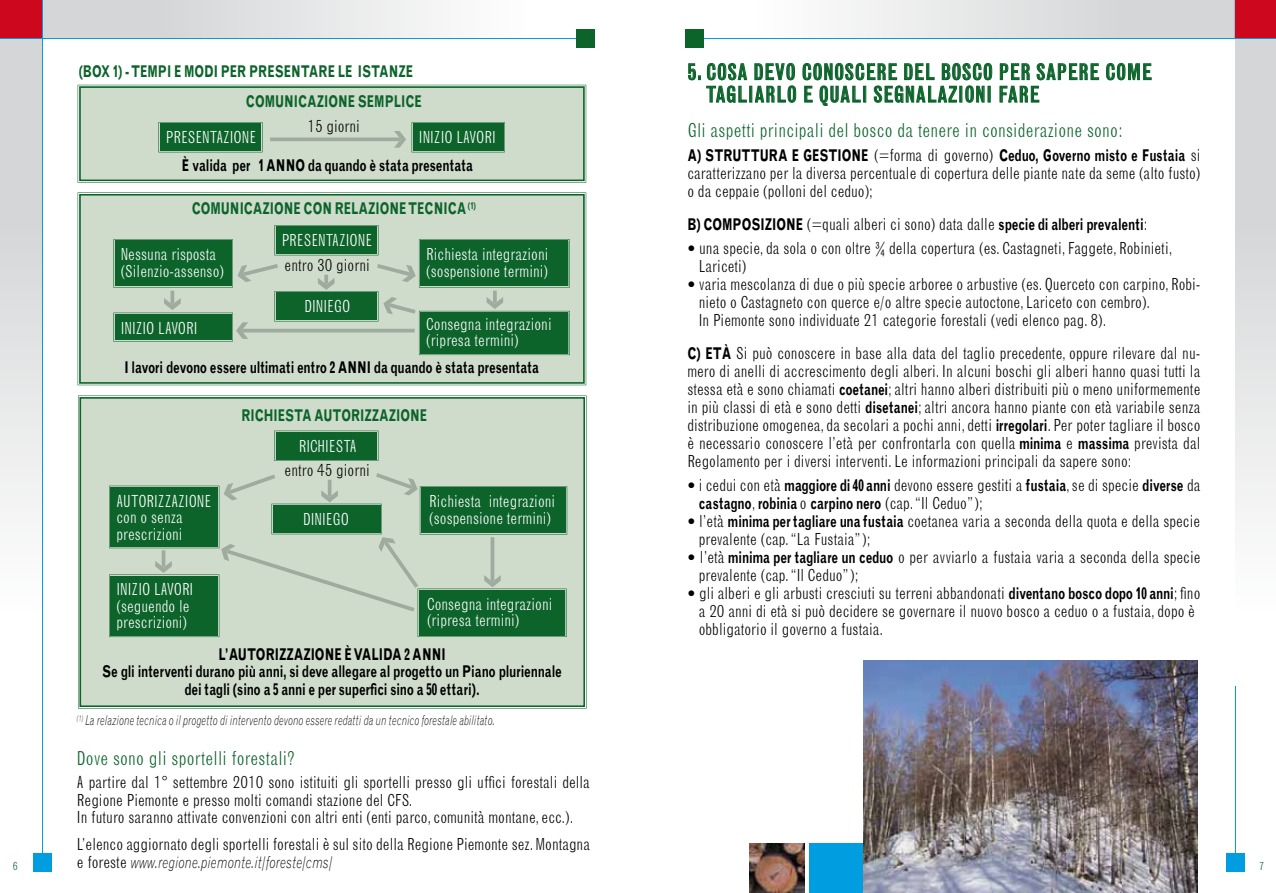
<style>
.page{position:relative;width:1276px;height:893px;background:#fff}
.page>*{position:absolute;margin:0;border:0;box-sizing:border-box;transform-origin:0 0}
.t1{font:condensed 21.6px/22.5px "Grotesque";letter-spacing:.03em;color:#0c642b}
.t2{font:300 condensed 18.75px "Grotesque";letter-spacing:.01em;color:#0c642b}
.t3{font:300 condensed 16.2px/18px "Grotesque";color:#000}
.t4{font:300 condensed 16.2px/16.5px "Grotesque";color:#fff}
.t5{font:700 16.2px/17.7px "Grotesque";color:#000;text-align:center;scale:.7 1}
.t6{font:700 16.2px/29.7px "Grotesque";color:#0c642b;scale:.7 1}
.t7{font:italic 300 13.5px "Grotesque";letter-spacing:.01em;color:#000;scale:.7 1}
.t8{font:300 condensed 10.8px "Grotesque";color:#0c642b}
.s1{font-weight:700;font-stretch:normal}
.s2{font-weight:300;font-stretch:condensed}
.s3{font-family:"Meta Plus";font-weight:500;font-stretch:normal}
.s4{font-style:italic;font-stretch:normal}
</style>
<div class="page">
<svg style="left:43px;top:0;width:396px;height:38px;background:#e0e0e1"></svg>
<div style="left:0;top:0;width:43px;height:39px;background:#cd071e"></div>
<div style="left:0;top:39px;width:43px;height:647px;background:linear-gradient(to bottom,#cccdce,#fff)"></div>
<img style="left:0;top:39px;width:42px;height:1px">
<hr style="left:0;top:38px;width:583px;height:1px;background:#009ee0">
<div style="left:576px;top:29px;width:19px;height:19px;background:#0c642b"></div>
<hr style="left:42px;top:0;width:1px;height:861px;background:#009ee0">
<div style="left:33px;top:853px;width:19px;height:19px;background:#009ee0"></div>
<hr style="left:1234px;top:0;width:1px;height:861px;background:#009ee0">
<div style="left:1225px;top:853px;width:19px;height:19px;background:#009ee0"></div>
<svg style="left:843px;top:0;width:392px;height:38px"></svg>
<div style="left:1235px;top:0;width:41px;height:39px;background:#cd071e"></div>
<div style="left:1235px;top:39px;width:41px;height:647px;background:linear-gradient(to bottom,#cccdce,#fff)"></div>
<img style="left:1235px;top:39px;width:41px;height:1px">
<hr style="left:695px;top:38px;width:581px;height:1px;background:#009ee0">
<div style="left:685px;top:29px;width:19px;height:19px;background:#0c642b"></div>
<svg style="left:1106px;top:62px;width:46px;height:19px"></svg>
<svg style="left:688px;top:62px;width:59px;height:41px"></svg>
<div style="left:749px;top:86px;width:3px;height:17px;border:1px solid #0c642b"></div>
<svg style="left:754px;top:63px;width:42px;height:40px"></svg>
<svg style="left:802px;top:62px;width:190px;height:44px"></svg>
<svg style="left:999px;top:63px;width:100px;height:40px"></svg>
<div style="left:809px;top:843px;width:54px;height:50px;background:#009ee0"></div>
<img style="left:749px;top:843px;width:55px;height:50px">
<img style="left:863px;top:660px;width:335px;height:233px">
<svg style="left:78px;top:85px;width:508px;height:98px;background:#afcbb9"></svg>
<div style="left:79px;top:86px;width:505px;height:95px;background:#cfdccb"></div>
<svg style="left:158px;top:122px;width:104px;height:30px;background:#196b35"></svg>
<svg style="left:270px;top:122px;width:235px;height:30px;background:#82aa8b"></svg>
<div style="left:80px;top:397px;width:505px;height:310px;background:#cfdccb"></div>
<svg style="left:274px;top:431px;width:104px;height:30px;background:#186b35"></svg>
<svg style="left:109px;top:473px;width:458px;height:164px;background:#7ea988"></svg>
<svg style="left:78px;top:192px;width:508px;height:193px"></svg>
<svg style="left:79px;top:194px;width:505px;height:190px;background:#c3d5c1"></svg>
<svg style="left:113px;top:225px;width:457px;height:130px;background:#71a17d"></svg>
<p class="t6" style="left:246px;top:57px;width:253px;text-indent:-167px">(BOX 1) - TEMPI E MODI PER PRESENTARE LE ISTANZE<br>COMUNICAZIONE SEMPLICE</p>
<p class="t3" style="left:307px;top:117px;width:54px">15 giorni</p>
<p class="t5" style="left:182px;top:156px;width:417px">È valida per 1 ANNO da quando è stata presentata</p>
<p class="t4" style="left:166px;top:129px;width:92px">PRESENTAZIONE</p>
<p class="t4" style="left:419px;top:129px;width:78px">INIZIO LAVORI</p>
<p class="t6" style="left:192px;top:194px;width:408px">COMUNICAZIONE CON RELAZIONE TECNICA <sup>(1)</sup></p>
<p class="t4" style="left:121px;top:246px;width:105px">Nessuna risposta (Silenzio-assenso)</p>
<p class="t4" style="left:121px;top:319px;width:78px">INIZIO LAVORI</p>
<p class="t4" style="left:282px;top:232px;width:92px">PRESENTAZIONE</p>
<p class="t3" style="left:285px;top:256px;width:87px">entro 30 giorni</p>
<p class="t4" style="left:304px;top:298px;width:47px">DINIEGO</p>
<p class="t4" style="left:426px;top:246px;width:124px">Richiesta integrazioni (sospensione termini)</p>
<p class="t4" style="left:426px;top:316px;width:127px">Consegna integrazioni (ripresa termini)</p>
<p class="t5" style="left:124px;top:358px;width:593px">I lavori devono essere ultimati entro 2 ANNI da quando è stata presentata</p>
<p class="t6" style="left:241px;top:401px;width:267px">RICHIESTA AUTORIZZAZIONE</p>
<p class="t4" style="left:299px;top:437px;width:59px">RICHIESTA</p>
<p class="t4" style="left:117px;top:492px;width:96px">AUTORIZZAZIONE con o senza prescrizioni</p>
<p class="t4" style="left:117px;top:581px;width:78px">INIZIO LAVORI (seguendo le prescrizioni)</p>
<p class="t3" style="left:285px;top:461px;width:87px">entro 45 giorni</p>
<p class="t4" style="left:303px;top:510px;width:47px">DINIEGO</p>
<p class="t4" style="left:429px;top:493px;width:127px">Richiesta integrazioni (sospensione termini)</p>
<p class="t4" style="left:427px;top:595px;width:127px">Consegna integrazioni (ripresa termini)</p>
<p class="t5" style="left:102px;top:645px;width:658px">L’AUTORIZZAZIONE È VALIDA 2 ANNI<br>Se gli interventi durano più anni, si deve allegare al progetto un Piano pluriennale dei tagli (sino a 5 anni e per superfici sino a 50 ettari).</p>
<p class="t7" style="left:77px;top:712px;width:599px"><sup>(1)</sup> La relazione tecnica o il progetto di intervento devono essere redatti da un tecnico forestale abilitato.</p>
<h1 class="t1" style="left:706px;top:61px;width:447px;text-indent:-19px">5. COSA DEVO CONOSCERE DEL BOSCO PER SAPERE COME<br>TAGLIARLO E QUALI SEGNALAZIONI FARE</h1>
<p class="t2" style="left:687px;top:118px;width:437px">Gli aspetti principali del bosco da tenere in considerazione sono:</p>
<p class="t3" style="left:687px;top:146px;width:515px;text-align:justify"><span class="s1">A) STRUTTURA E GESTIONE</span> (=forma di governo) <span class="s1">Ceduo, Governo misto e Fustaia</span> si caratterizzano per la diversa percentuale di copertura delle piante nate da seme (alto fusto) o da ceppaie (polloni del ceduo);</p>
<p class="t5" style="left:687px;top:215px;width:659px">B) COMPOSIZIONE <span class="s2">(=quali alberi ci sono) data dalle</span> specie di alberi prevalenti<span class="s2">:</span></p>
<p class="t3" style="left:699px;top:239px;width:475px;text-indent:-11px"><span class="s3">•</span> una specie, da sola o con oltre ¾ della copertura (es. Castagneti, Faggete, Robinieti,<br>Lariceti)</p>
<p class="t3" style="left:699px;top:275px;width:503px;text-indent:-11px"><span class="s3">•</span> varia mescolanza di due o più specie arboree o arbustive (es. Querceto con carpino, Robi&shy;nieto o Castagneto con querce e/o altre specie autoctone, Lariceto con cembro).<br>In Piemonte sono individuate 21 categorie forestali (vedi elenco pag. 8).</p>
<p class="t3" style="left:687px;top:344px;width:514px;text-align:justify"><span class="s1">C) ETÀ</span> Si può conoscere in base alla data del taglio precedente, oppure rilevare dal nu&shy;mero di anelli di accrescimento degli alberi. In alcuni boschi gli alberi hanno quasi tutti la stessa età e sono chiamati <span class="s1">coetanei</span>; altri hanno alberi distribuiti più o meno uniformemente in più classi di età e sono detti <span class="s1">disetanei</span>; altri ancora hanno piante con età variabile senza distribuzione omogenea, da secolari a pochi anni, detti <span class="s1">irregolari</span>. Per poter tagliare il bosco è necessario conoscere l’età per confrontarla con quella <span class="s1">minima</span> e <span class="s1">massima</span> prevista dal Regolamento per i diversi interventi. Le informazioni principali da sapere sono:</p>
<p class="t3" style="left:699px;top:476px;width:503px;text-indent:-11px"><span class="s3">•</span> i cedui con età <span class="s1">maggiore di 40 anni</span> devono essere gestiti a <span class="s1">fustaia</span>, se di specie <span class="s1">diverse</span> da <span class="s1">castagno</span>, <span class="s1">robinia</span> o <span class="s1">carpino nero</span> (cap. “Il Ceduo”);</p>
<p class="t3" style="left:699px;top:512px;width:503px;text-indent:-11px"><span class="s3">•</span> l’età <span class="s1">minima per tagliare una fustaia</span> coetanea varia a seconda della quota e della specie prevalente (cap. “La Fustaia”);</p>
<p class="t3" style="left:699px;top:548px;width:503px;text-indent:-11px"><span class="s3">•</span> l’età <span class="s1">minima per tagliare un ceduo</span> o per avviarlo a fustaia varia a seconda della specie prevalente (cap. “Il Ceduo”);</p>
<p class="t3" style="left:699px;top:584px;width:503px;text-indent:-11px"><span class="s3">•</span> gli alberi e gli arbusti cresciuti su terreni abbandonati <span class="s1">diventano bosco dopo 10 anni</span>; fino a 20 anni di età si può decidere se governare il nuovo bosco a ceduo o a fustaia, dopo è obbligatorio il governo a fustaia.</p>
<p class="t2" style="left:77px;top:747px;width:220px">Dove sono gli sportelli forestali?</p>
<p class="t3" style="left:77px;top:773px;width:514px">A partire dal 1° settembre 2010 sono istituiti gli sportelli presso gli uffici forestali della<br>Regione Piemonte e presso molti comandi stazione del CFS.<br>In futuro saranno attivate convenzioni con altri enti (enti parco, comunità montane, ecc.).</p>
<p class="t3" style="left:77px;top:835px;width:514px">L’elenco aggiornato degli sportelli forestali è sul sito della Regione Piemonte sez. Montagna e foreste <span class="s4">www.regione.piemonte.it/foreste/cms/</span></p>
<p class="t8" style="left:13px;top:859px;width:7px">6</p>
<p class="t8" style="left:1259px;top:859px;width:7px">7</p>
</div>
